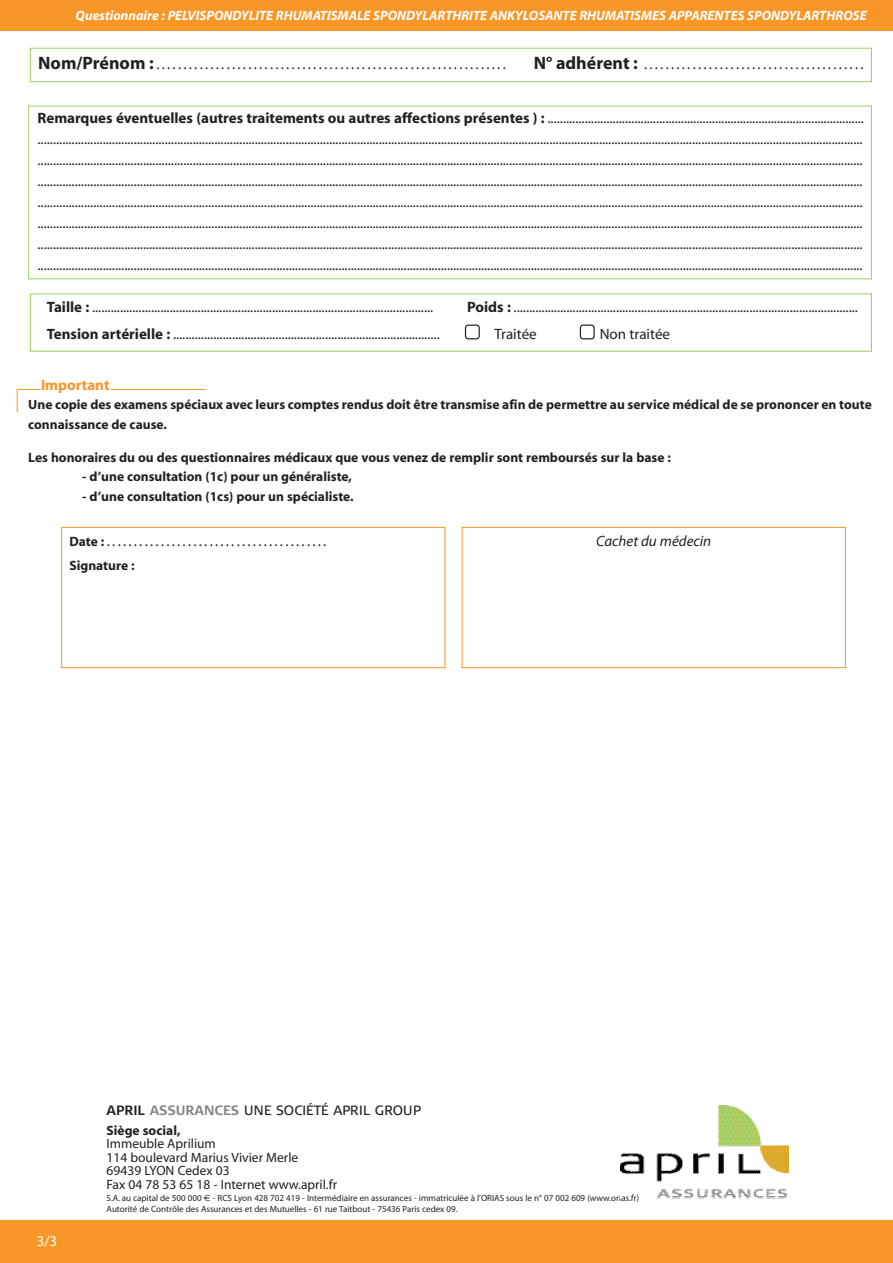
<style>
.page{position:relative;width:893px;height:1263px;background:#fff}
.page>*{position:absolute;margin:0;border:0;box-sizing:border-box;transform-origin:0 0}
.t1{font:15px/21px "Myriad";color:#231f20;text-align:justify}
.t2{font:italic 15px "Myriad";color:#231f20}
.t3{font:700 15px "Myriad";color:#f79727}
.t4{font:15px "Myriad";color:#fff}
.t5{font:700 13.5px/19.5px "Myriad";color:#231f20}
.t6{font:italic 700 13.5px "Myriad";color:#fff}
.t7{font:13.5px/13.5px "Myriad";color:#231f20}
.t8{font:13.5px "Signa Caps";color:#231f20}
.t9{font:9px/11.1px "Myriad";color:#231f20}
.s1{font-weight:700;font-size:18px}
.s2{font-weight:700}
.s3{font-weight:700;font-size:13.5px}
.s4{font-family:"Signa Column";font-weight:700}
.s5{font-family:"Signa Column";font-weight:700;color:#808285}
.s6{font-family:"Euro Sans"}
</style>
<div class="page">
<img style="left:621px;top:1105px;width:167px;height:93px">
<hr style="left:111px;top:389px;width:94px;height:1px;background:#f79727">
<svg style="left:17px;top:389px;width:24px;height:23px"></svg>
<div style="left:462px;top:527px;width:384px;height:141px;border:1px solid #f79727"></div>
<div style="left:61px;top:527px;width:384px;height:141px;border:1px solid #f79727"></div>
<div style="left:30px;top:293px;width:842px;height:59px;border:1px solid #9fce66"></div>
<svg style="left:580px;top:325px;width:15px;height:14px"></svg>
<svg style="left:465px;top:325px;width:15px;height:14px"></svg>
<hr style="left:28px;top:106px;width:1px;height:173px;background:#9fce66">
<hr style="left:871px;top:106px;width:1px;height:173px;background:#9fce66">
<hr style="left:28px;top:106px;width:844px;height:1px;background:#9fce66">
<hr style="left:28px;top:278px;width:844px;height:1px;background:#9fce66">
<div style="left:0;top:0;width:893px;height:30px;background:#f79727"></div>
<div style="left:0;top:1220px;width:893px;height:43px;background:#f79727"></div>
<div style="left:30px;top:48px;width:842px;height:34px;border:1px solid #9fce66"></div>
<p class="t6" style="left:76px;top:10px;width:793px">Questionnaire : PELVISPONDYLITE RHUMATISMALE SPONDYLARTHRITE ANKYLOSANTE RHUMATISMES APPARENTES SPONDYLARTHROSE</p>
<p class="t1" style="left:38px;top:55px;width:469px"><span class="s1">Nom/Prénom:</span>.................................................................</p>
<p class="t1" style="left:534px;top:55px;width:331px"><span class="s1">N°adhérent:</span> .........................................</p>
<p class="t1" style="left:38px;top:109px;width:828px"><span class="s2">Remarques éventuelles (autres traitements ou autres affections présentes ) :</span> ...................................................................................................... .......................................................................................................................................................................................................................................................................... .......................................................................................................................................................................................................................................................................... .......................................................................................................................................................................................................................................................................... .......................................................................................................................................................................................................................................................................... .......................................................................................................................................................................................................................................................................... .......................................................................................................................................................................................................................................................................... ..........................................................................................................................................................................................................................................................................</p>
<p class="t1" style="left:47px;top:298px;width:388px"><span class="s2">Taille :</span> ..............................................................................................................</p>
<p class="t1" style="left:467px;top:298px;width:392px"><span class="s2">Poids :</span> ...............................................................................................................</p>
<p class="t1" style="left:47px;top:325px;width:394px"><span class="s2">Tension artérielle :</span> ......................................................................................</p>
<p class="t1" style="left:494px;top:325px;width:44px">Traitée</p>
<p class="t1" style="left:600px;top:325px;width:72px">Non traitée</p>
<p class="t3" style="left:41px;top:379px;width:70px">Important</p>
<p class="t5" style="left:28px;top:396px;width:845px">Une copie des examens spéciaux avec leurs comptes rendus doit être transmise afin de permettre au service médical de se prononcer en toute connaissance de cause.</p>
<p class="t5" style="left:28px;top:449px;width:644px">Les honoraires du ou des questionnaires médicaux que vous venez de remplir sont remboursés sur la base :</p>
<p class="t5" style="left:82px;top:468px;width:271px">- d’une consultation (1c) pour un généraliste,</p>
<p class="t5" style="left:82px;top:488px;width:273px">- d’une consultation (1cs) pour un spécialiste.</p>
<p class="t1" style="left:70px;top:532px;width:258px"><span class="s3">Date:</span>.........................................</p>
<p class="t2" style="left:596px;top:535px;width:117px">Cachet du médecin</p>
<p class="t5" style="left:70px;top:557px;width:67px">Signature :</p>
<p class="t4" style="left:37px;top:1236px;width:22px">3/3</p>
<p class="t8" style="left:107px;top:1103px;width:316px"><span class="s4">APRIL</span> <span class="s5">ASSURANCES</span> UNE SOCIÉTÉ APRIL GROUP</p>
<p class="t5" style="left:107px;top:1122px;width:75px">Siège social,</p>
<p class="t7" style="left:107px;top:1138px;width:232px">Immeuble Aprilium<br>114 boulevard Marius Vivier Merle<br>69439 LYON Cedex 03<br>Fax 04 78 53 65 18 - Internet www.april.fr</p>
<p class="t9" style="left:107px;top:1193px;width:534px">S.A. au capital de 500 000 <span class="s6">€</span> - RCS Lyon 428 702 419 - Intermédiaire en assurances - immatriculée à l’ORIAS sous le n° 07 002 609 (www.orias.fr)<br>Autorité de Contrôle des Assurances et des Mutuelles - 61 rue Taitbout - 75436 Paris cedex 09.</p>
</div>
